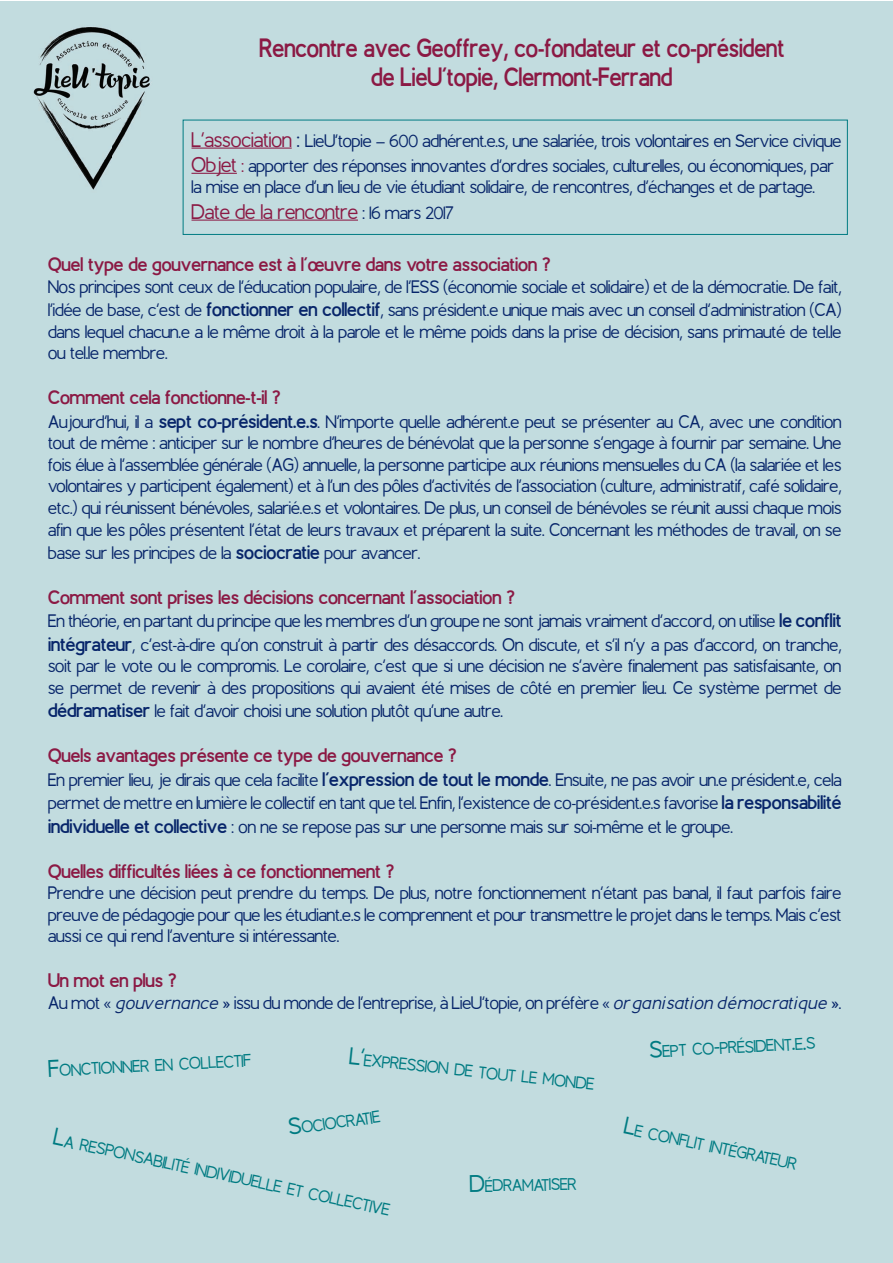
<style>
.page{position:relative;width:893px;height:1263px;background:#fff}
.page>*{position:absolute;margin:0;border:0;box-sizing:border-box;transform-origin:0 0}
.t1{font:700 26.4px/28.8px "Berlin";color:#8b1944;text-align:center;scale:.91 1}
.t2{font:21px "Berlin";color:#8b1944}
.t3{font:700 19.5px "Berlin";color:#8b1944}
.t4{font:18px/21.6px "Berlin";color:#07256a}
.t5{font:16.8px "Berlin";color:#007b82}
.s1{font-size:21px;color:#8b1944}
.s2{font-size:21px}
.s3{color:#8b1944}
.s4{font-size:18px;color:#07256a}
.s5{font-weight:700;font-size:19.5px}
.s6{font-style:italic}
.s7{font-size:24px}
</style>
<div class="page">
<div style="left:0;top:1px;width:892px;height:1262px;background:#c2dcdf"></div>
<img style="left:33px;top:27px;width:117px;height:163px">
<hr style="left:191px;top:148px;width:101px;height:1px;background:#8b1944">
<hr style="left:191px;top:173px;width:46px;height:1px;background:#8b1944">
<hr style="left:191px;top:220px;width:167px;height:1px;background:#8b1944">
<div style="left:183px;top:120px;width:665px;height:115px;border:1px solid #007b82"></div>
<h1 class="t1" style="left:259px;top:36px;width:578px">Rencontre avec Geoffrey, co-fondateur et co-président de LieU’topie, Clermont-Ferrand</h1>
<p class="t4" style="left:191px;top:129px;width:651px;line-height:25.2px"><span class="s1">L’association</span> <span class="s2">:</span> LieU’topie – 600 adhérent.e.s, une salariée, trois volontaires en Service civique<br><span class="s1">Objet</span> <span class="s3">:</span> apporter des réponses innovantes d’ordres sociales, culturelles, ou économiques, par</p>
<p class="t4" style="left:191px;top:178px;width:625px">la mise en place d’un lieu de vie étudiant solidaire, de rencontres, d’échanges et de partage.</p>
<p class="t2" style="left:191px;top:203px;width:264px">Date de la rencontre <span class="s4">: 16 mars 2017</span></p>
<p class="t3" style="left:48px;top:256px;width:504px">Quel type de gouvernance est à l’œuvre dans votre association ?</p>
<p class="t4" style="left:48px;top:276px;width:795px;line-height:23.4px">Nos principes sont ceux de l’éducation populaire, de l’ESS (économie sociale et solidaire) et de la démocratie. De fait, l’idée de base, c’est de <span class="s5">fonctionner en collectif</span>, sans président.e unique mais avec un conseil d’administration (CA)</p>
<p class="t4" style="left:48px;top:322px;width:795px">dans lequel chacun.e a le même droit à la parole et le même poids dans la prise de décision, sans primauté de tel.le ou tel.le membre.</p>
<p class="t3" style="left:48px;top:390px;width:234px">Comment cela fonctionne-t-il ?</p>
<p class="t4" style="left:48px;top:412px;width:795px;text-align:justify">Aujourd’hui, il a <span class="s5">sept co-président.e.s</span>. N’importe quel.le adhérent.e peut se présenter au CA, avec une condition tout de même : anticiper sur le nombre d’heures de bénévolat que la personne s’engage à fournir par semaine. Une fois élue à l’assemblée générale (AG) annuelle, la personne participe aux réunions mensuelles du CA (la salariée et les volontaires y participent également) et à l’un des pôles d’activités de l’association (culture, administratif, café solidaire, etc.) qui réunissent bénévoles, salarié.e.s et volontaires. De plus, un conseil de bénévoles se réunit aussi chaque mois afin que les pôles présentent l’état de leurs travaux et préparent la suite. Concernant les méthodes de travail, on se</p>
<p class="t4" style="left:48px;top:544px;width:374px">base sur les principes de la <span class="s5">sociocratie</span> pour avancer.</p>
<p class="t3" style="left:48px;top:589px;width:468px">Comment sont prises les décisions concernant l’association ?</p>
<p class="t4" style="left:48px;top:611px;width:795px;line-height:23.4px">En théorie, en partant du principe que les membres d’un groupe ne sont jamais vraiment d’accord, on utilise <span class="s5">le conflit intégrateur</span>, c’est-à-dire qu’on construit à partir des désaccords. On discute, et s’il n’y a pas d’accord, on tranche,</p>
<p class="t4" style="left:48px;top:657px;width:795px">soit par le vote ou le compromis. Le corolaire, c’est que si une décision ne s’avère finalement pas satisfaisante, on se permet de revenir à des propositions qui avaient été mises de côté en premier lieu. Ce système permet de</p>
<p class="t4" style="left:48px;top:702px;width:456px"><span class="s5">dédramatiser</span> le fait d’avoir choisi une solution plutôt qu’une autre.</p>
<p class="t3" style="left:48px;top:748px;width:410px">Quels avantages présente ce type de gouvernance ?</p>
<p class="t4" style="left:48px;top:770px;width:795px;line-height:23.4px;text-align:justify">En premier lieu, je dirais que cela facilite <span class="s5">l’expression de tout le monde</span>. Ensuite, ne pas avoir un.e président.e, cela permet de mettre en lumière le collectif en tant que tel. Enfin, l’existence de co-président.e.s favorise <span class="s5">la responsabilité individuelle et collective</span> : on ne se repose pas sur une personne mais sur soi-même et le groupe.</p>
<p class="t3" style="left:48px;top:863px;width:347px">Quelles difficultés liées à ce fonctionnement ?</p>
<p class="t4" style="left:48px;top:884px;width:795px;text-align:justify">Prendre une décision peut prendre du temps. De plus, notre fonctionnement n’étant pas banal, il faut parfois faire preuve de pédagogie pour que les étudiant.e.s le comprennent et pour transmettre le projet dans le temps. Mais c’est aussi ce qui rend l’aventure si intéressante.</p>
<p class="t3" style="left:48px;top:973px;width:130px">Un mot en plus ?</p>
<p class="t4" style="left:48px;top:994px;width:795px">Au mot « <span class="s6">gouvernance</span> » issu du monde de l’entreprise, à LieU’topie, on préfère « <span class="s6">organisation démocratique</span> ».</p>
<p class="t5" style="left:649px;top:1045px;width:167px;rotate:-3deg"><span class="s7">S</span>EPT CO<span class="s7">-</span>PRÉSIDENT<span class="s7">.</span>E<span class="s7">.</span>S</p>
<p class="t5" style="left:350px;top:1051px;width:248px;rotate:6deg"><span class="s7">L’</span>EXPRESSION DE TOUT LE MONDE</p>
<p class="t5" style="left:55px;top:1132px;width:345px;rotate:12deg"><span class="s7">L</span>A RESPONSABILITÉ INDIVIDUELLE ET COLLECTIVE</p>
<p class="t5" style="left:48px;top:1064px;width:204px;rotate:-3deg"><span class="s7">F</span>ONCTIONNER EN COLLECTIF</p>
<p class="t5" style="left:288px;top:1122px;width:94px;rotate:-8deg"><span class="s7">S</span>OCIOCRATIE</p>
<p class="t5" style="left:626px;top:1121px;width:178px;rotate:12deg"><span class="s7">L</span>E CONFLIT INTÉGRATEUR</p>
<p class="t5" style="left:470px;top:1179px;width:108px;rotate:-1deg"><span class="s7">D</span>ÉDRAMATISER</p>
</div>
